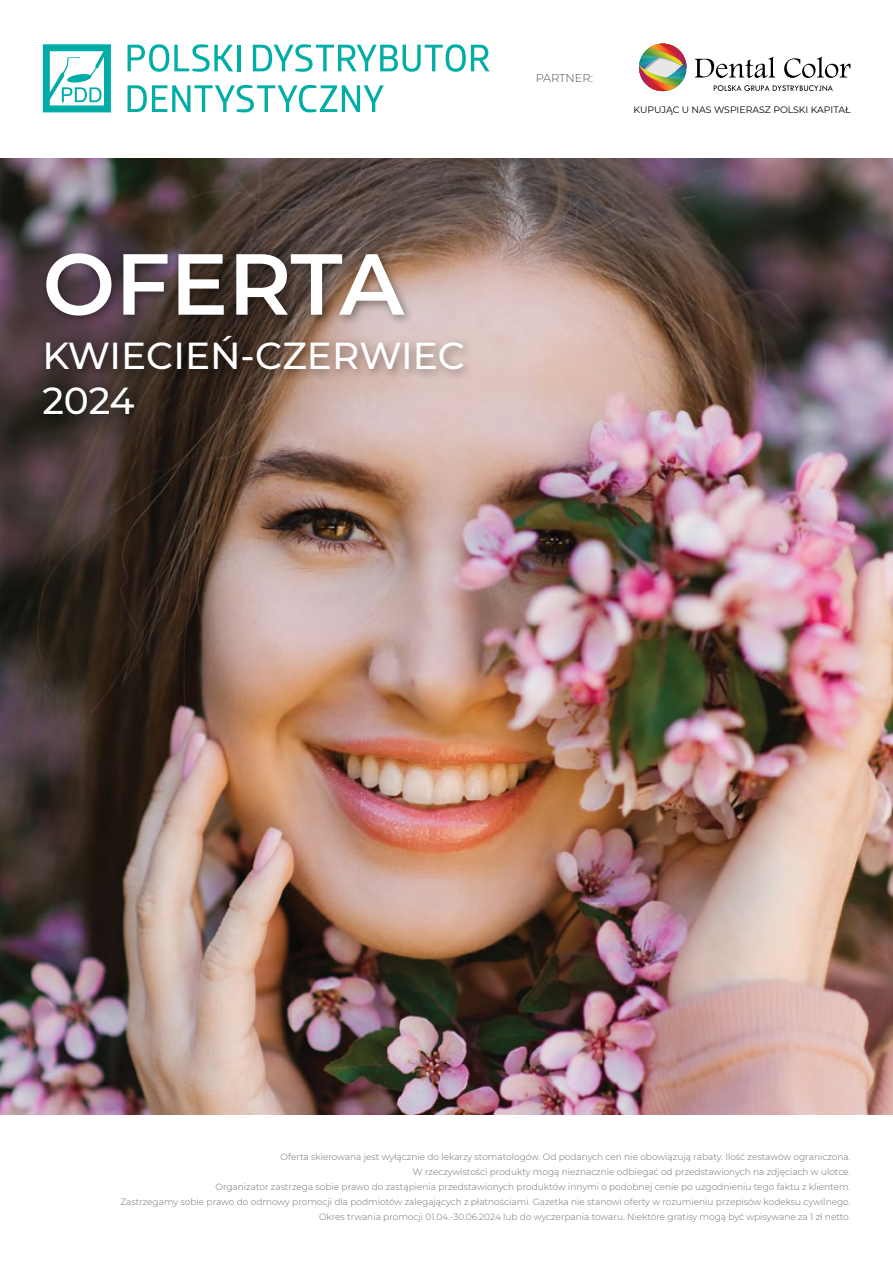
<style>
.page{position:relative;width:893px;height:1263px;background:#fff}
.page>*{position:absolute;margin:0;border:0;box-sizing:border-box;transform-origin:0 0}
.t1{font:600 86.4px "Montserrat";color:#fff}
.t2{font:500 37.5px/45px "Montserrat";color:#fff}
.t3{font:300 11.4px "Montserrat";color:#000}
.t4{font:9.3px "Montserrat";color:#000}
.t5{font:300 9px/15px "Montserrat";color:#6d6e71;text-align:right}
</style>
<div class="page">
<svg style="left:714px;top:85px;width:119px;height:6px"></svg>
<svg style="left:639px;top:44px;width:47px;height:48px"></svg>
<svg style="left:695px;top:57px;width:155px;height:21px"></svg>
<img style="left:0;top:158px;width:893px;height:956px">
<div style="left:38px;top:247px;width:437px;height:179px;background:#000;opacity:.4"></div>
<svg style="left:128px;top:44px;width:105px;height:28px"></svg>
<hr style="left:237px;top:45px;width:3px;height:26px;background:#00aea6">
<svg style="left:253px;top:44px;width:236px;height:28px"></svg>
<svg style="left:128px;top:85px;width:256px;height:27px"></svg>
<svg style="left:43px;top:44px;width:68px;height:68px"></svg>
<h1 class="t1" style="left:43px;top:223px;width:363px">OFERTA</h1>
<h2 class="t2" style="left:43px;top:331px;width:424px">KWIECIEŃ-CZERWIEC<br>2024</h2>
<p class="t3" style="left:535px;top:71px;width:59px">PARTNER:</p>
<p class="t4" style="left:634px;top:103px;width:218px">KUPUJĄC U NAS WSPIERASZ POLSKI KAPITAŁ</p>
<p class="t5" style="left:120px;top:1149px;width:732px">Oferta skierowana jest wyłącznie do lekarzy stomatologów. Od podanych cen nie obowiązują rabaty. Ilość zestawów ograniczona.<br>W rzeczywistości produkty mogą nieznacznie odbiegać od przedstawionych na zdjęciach w ulotce.<br>Organizator zastrzega sobie prawo do zastąpienia przedstawionych produktów innymi o podobnej cenie po uzgodnieniu tego faktu z klientem.<br>Zastrzegamy sobie prawo do odmowy promocji dla podmiotów zalegających z płatnościami. Gazetka nie stanowi oferty w rozumieniu przepisów kodeksu cywilnego.<br>Okres trwania promocji 01.04.-30.06.2024 lub do wyczerpania towaru. Niektóre gratisy mogą być wpisywane za 1 zł netto.</p>
</div>
